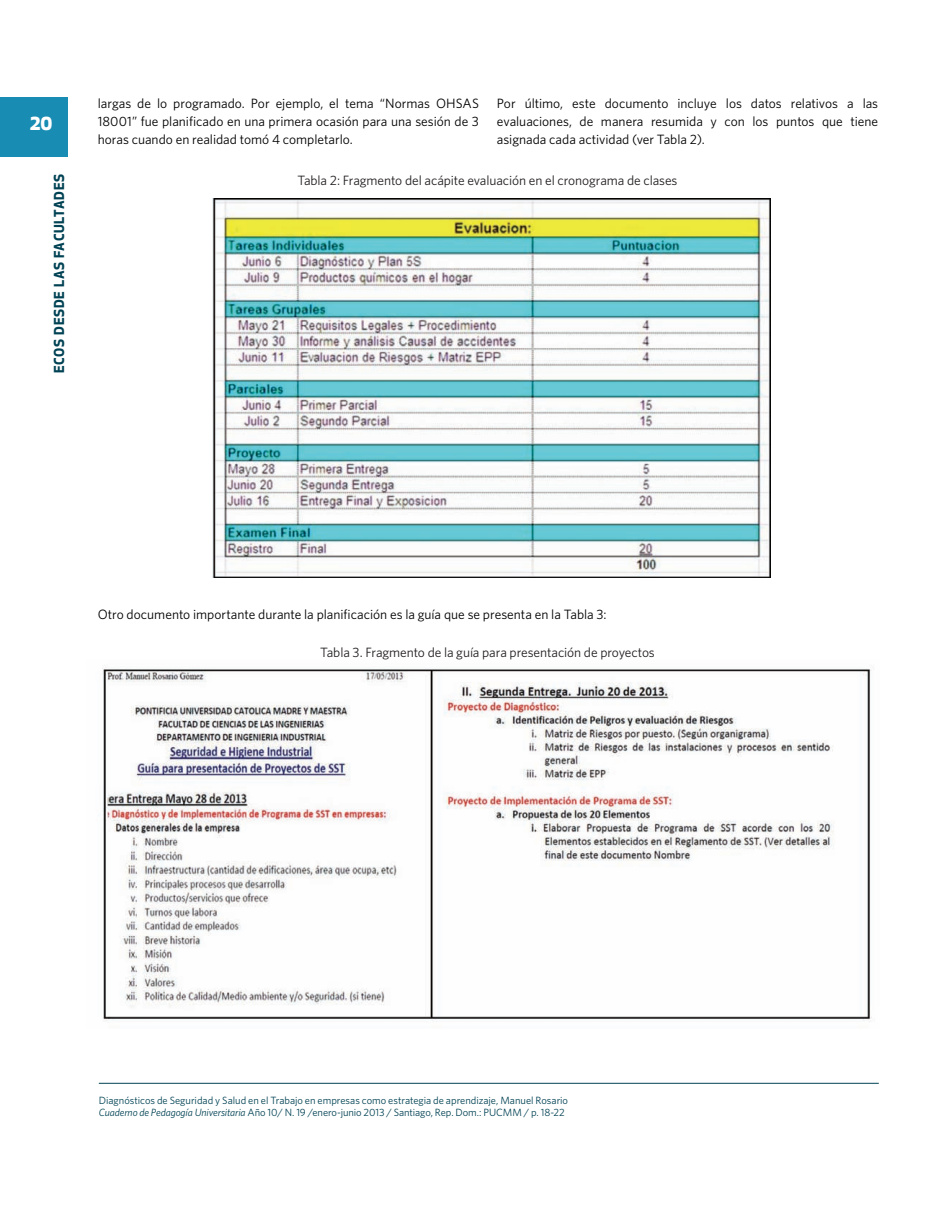
<style>
.page{position:relative;width:945px;height:1215px;background:#fff}
.page>*{position:absolute;margin:0;border:0;box-sizing:border-box;transform-origin:0 0}
.t1{font:700 21px "Apex New";color:#fff}
.t2{font:13.5px/17.7px "Whitney";color:#000;text-align:justify}
.t3{font:13.5px "Whitney";letter-spacing:-.005em;color:#231f20}
.t4{font:700 13.5px "Apex New";letter-spacing:.055em;color:#004254}
.t5{font:10.5px "Whitney";letter-spacing:-.005em;color:#004254}
.s1{font-style:italic}
</style>
<div class="page">
<div style="left:0;top:98px;width:68px;height:59px;background:#198cb3"></div>
<hr style="left:99px;top:1083px;width:780px;height:1px;background:#004254">
<img style="left:212px;top:198px;width:558px;height:379px">
<img style="left:102px;top:665px;width:770px;height:357px">
<h1 class="t1" style="left:29px;top:107px;width:25px">20</h1>
<p class="t4" style="left:49px;top:373px;width:200px;rotate:-90deg">ECOS DESDE LAS FACULTADES</p>
<p class="t2" style="left:98px;top:94px;width:383px">largas de lo programado. Por ejemplo, el tema “Normas OHSAS 18001” fue planificado en una primera ocasión para una sesión de 3 horas cuando en realidad tomó 4 completarlo.</p>
<p class="t2" style="left:497px;top:94px;width:383px">Por último, este documento incluye los datos relativos a las evaluaciones, de manera resumida y con los puntos que tiene asignada cada actividad (ver Tabla 2).</p>
<p class="t3" style="left:297px;top:173px;width:382px">Tabla 2: Fragmento del acápite evaluación en el cronograma de clases</p>
<p class="t2" style="left:98px;top:606px;width:510px">Otro documento importante durante la planificación es la guía que se presenta en la Tabla 3:</p>
<p class="t3" style="left:320px;top:644px;width:336px">Tabla 3. Fragmento de la guía para presentación de proyectos</p>
<p class="t5" style="left:99px;top:1094px;width:471px">Diagnósticos de Seguridad y Salud en el Trabajo en empresas como estrategia de aprendizaje, Manuel Rosario</p>
<p class="t5" style="left:99px;top:1107px;width:468px"><span class="s1">Cuaderno de Pedagogía Universitaria</span> Año 10/ N. 19 /enero-junio 2013 / Santiago, Rep. Dom.: PUCMM / p. 18-22</p>
</div>
